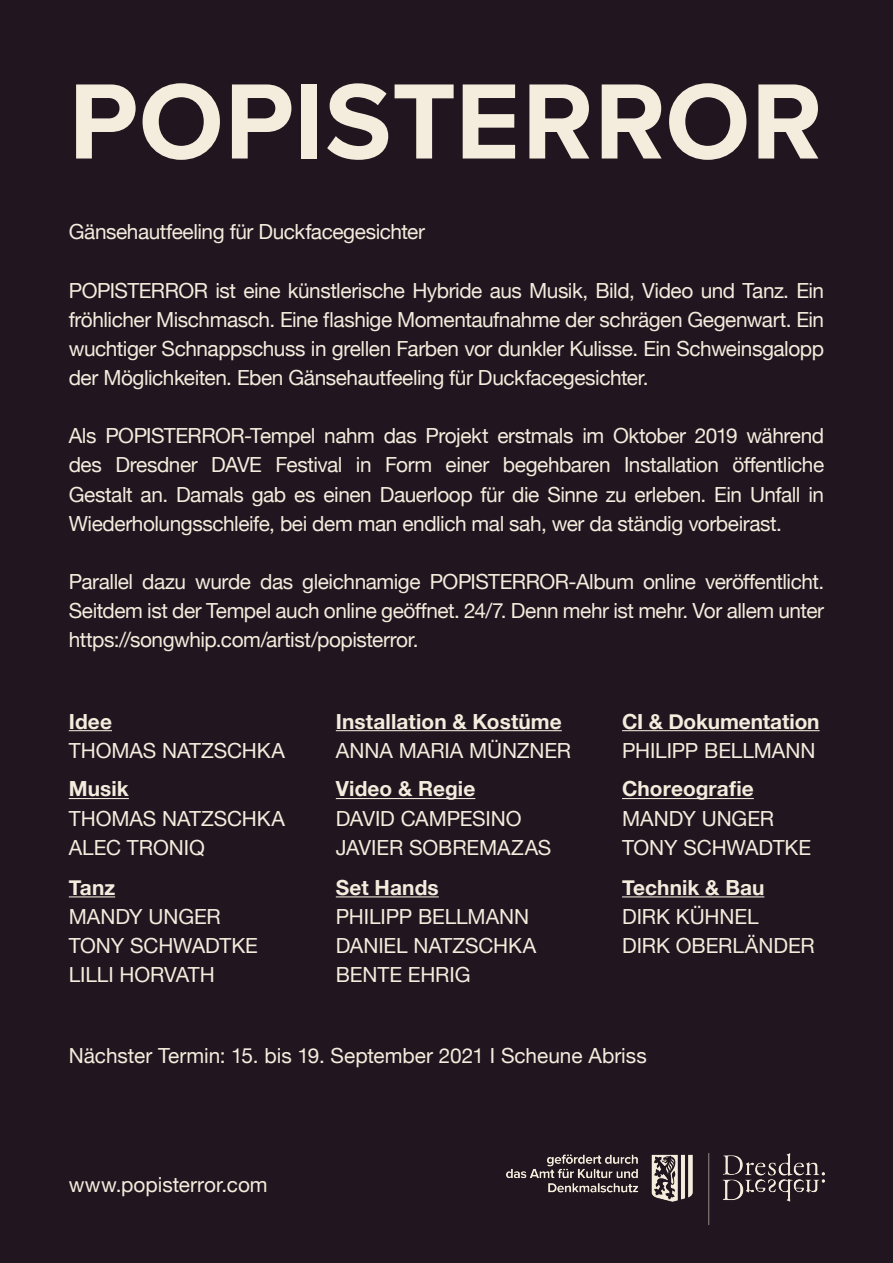
<style>
.page{position:relative;width:893px;height:1263px;background:#21161f}
.page>*{position:absolute;margin:0;border:0;box-sizing:border-box;transform-origin:0 0}
.t1{font:700 111px "Proxima Nova";letter-spacing:.005em;color:#f4ecdd}
.t2{font:20.85px/29.1px "Helvetica Neue";letter-spacing:-.01em;color:#f4ecdd;text-align:justify}
.t3{font:700 20.85px "Helvetica Neue";letter-spacing:.005em;color:#f4ecdd}
</style>
<div class="page">
<hr style="left:69px;top:730px;width:43px;height:1px;background:#f4ecdd">
<hr style="left:336px;top:730px;width:226px;height:1px;background:#f4ecdd">
<hr style="left:622px;top:730px;width:198px;height:1px;background:#f4ecdd">
<hr style="left:69px;top:798px;width:60px;height:1px;background:#f4ecdd">
<hr style="left:336px;top:798px;width:139px;height:1px;background:#f4ecdd">
<hr style="left:622px;top:798px;width:132px;height:1px;background:#f4ecdd">
<hr style="left:69px;top:896px;width:46px;height:1px;background:#f4ecdd">
<hr style="left:336px;top:896px;width:103px;height:1px;background:#f4ecdd">
<hr style="left:622px;top:896px;width:142px;height:1px;background:#f4ecdd">
<img style="left:507px;top:1153px;width:317px;height:71px">
<p class="t1" style="left:69px;top:39px;width:755px">POPISTERROR</p>
<p class="t2" style="left:69px;top:218px;width:358px">Gänsehautfeeling für Duckfacegesichter</p>
<p class="t2" style="left:69px;top:277px;width:757px">POPISTERROR ist eine künstlerische Hybride aus Musik, Bild, Video und Tanz. Ein fröhlicher Mischmasch. Eine flashige Momentaufnahme der schrägen Gegenwart. Ein wuchtiger Schnappschuss in grellen Farben vor dunkler Kulisse. Ein Schweinsgalopp der Möglichkeiten. Eben Gänsehautfeeling für Duckfacegesichter.</p>
<p class="t2" style="left:69px;top:423px;width:757px">Als POPISTERROR-Tempel nahm das Projekt erstmals im Oktober 2019 während des Dresdner DAVE Festival in Form einer begehbaren Installation öffentliche Gestalt an. Damals gab es einen Dauerloop für die Sinne zu erleben. Ein Unfall in Wiederholungsschleife, bei dem man endlich mal sah, wer da ständig vorbeirast.</p>
<p class="t2" style="left:69px;top:568px;width:757px">Parallel dazu wurde das gleichnamige POPISTERROR-Album online veröffentlicht.<br>Seitdem ist der Tempel auch online geöffnet. 24/7. Denn mehr ist mehr. Vor allem unter https://songwhip.com/artist/popisterror.</p>
<p class="t3" style="left:69px;top:705px;width:45px">Idee</p>
<p class="t2" style="left:69px;top:737px;width:218px">THOMAS NATZSCHKA</p>
<p class="t3" style="left:69px;top:773px;width:62px">Musik</p>
<p class="t2" style="left:69px;top:805px;width:218px">THOMAS NATZSCHKA</p>
<p class="t2" style="left:69px;top:834px;width:138px">ALEC TRONIQ</p>
<p class="t3" style="left:69px;top:871px;width:48px">Tanz</p>
<p class="t2" style="left:69px;top:903px;width:154px">MANDY UNGER</p>
<p class="t2" style="left:69px;top:932px;width:191px">TONY SCHWADTKE</p>
<p class="t2" style="left:69px;top:961px;width:147px">LILLI HORVATH</p>
<p class="t3" style="left:336px;top:705px;width:227px">Installation &amp; Kostüme</p>
<p class="t2" style="left:336px;top:737px;width:237px">ANNA MARIA MÜNZNER</p>
<p class="t3" style="left:336px;top:773px;width:141px">Video &amp; Regie</p>
<p class="t2" style="left:336px;top:805px;width:187px">DAVID CAMPESINO</p>
<p class="t2" style="left:336px;top:834px;width:217px">JAVIER SOBREMAZAS</p>
<p class="t3" style="left:336px;top:871px;width:104px">Set Hands</p>
<p class="t2" style="left:336px;top:903px;width:195px">PHILIPP BELLMANN</p>
<p class="t2" style="left:336px;top:932px;width:202px">DANIEL NATZSCHKA</p>
<p class="t2" style="left:336px;top:961px;width:136px">BENTE EHRIG</p>
<p class="t3" style="left:622px;top:705px;width:199px">CI &amp; Dokumentation</p>
<p class="t2" style="left:622px;top:737px;width:195px">PHILIPP BELLMANN</p>
<p class="t3" style="left:622px;top:773px;width:133px">Choreografie</p>
<p class="t2" style="left:622px;top:805px;width:154px">MANDY UNGER</p>
<p class="t2" style="left:622px;top:834px;width:191px">TONY SCHWADTKE</p>
<p class="t3" style="left:622px;top:871px;width:144px">Technik &amp; Bau</p>
<p class="t2" style="left:622px;top:903px;width:138px">DIRK KÜHNEL</p>
<p class="t2" style="left:622px;top:932px;width:194px">DIRK OBERLÄNDER</p>
<p class="t2" style="left:69px;top:1042px;width:579px">Nächster Termin: 15. bis 19. September 2021 I Scheune Abriss</p>
<p class="t2" style="left:69px;top:1171px;width:200px">www.popisterror.com</p>
</div>
